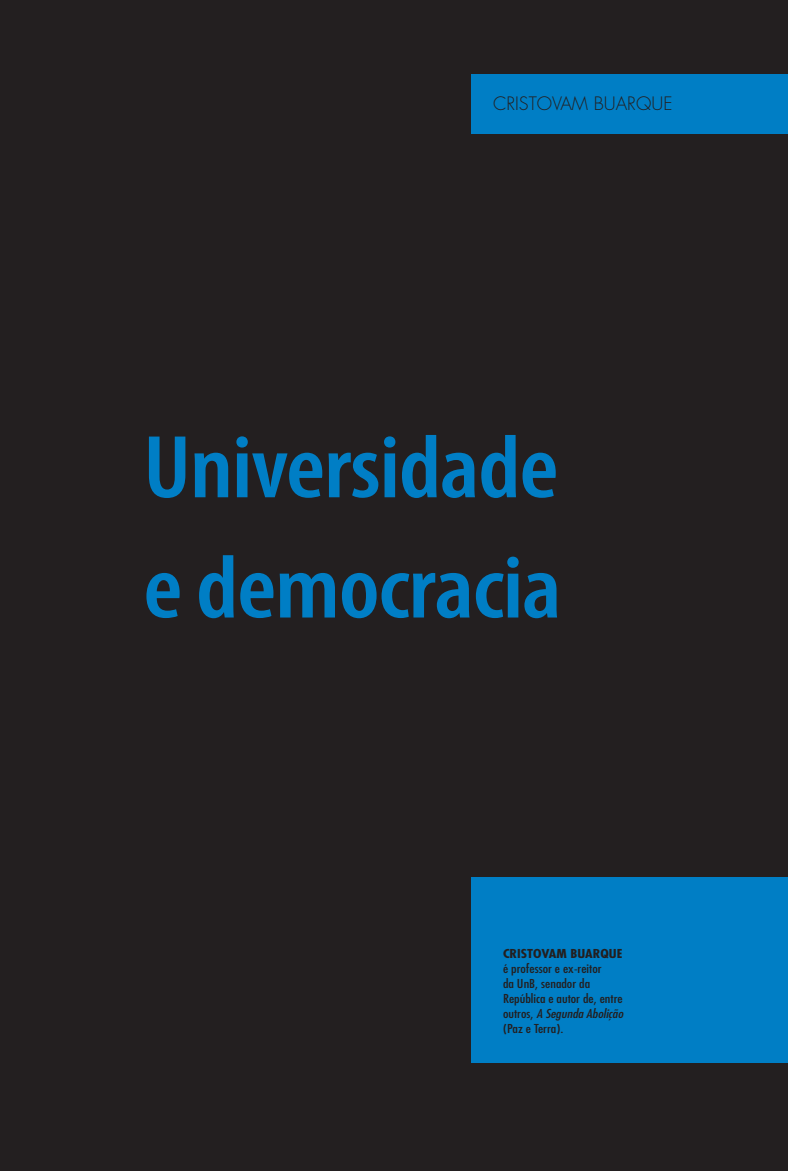
<style>
.page{position:relative;width:788px;height:1171px;background:#fff}
.page>*{position:absolute;margin:0;border:0;box-sizing:border-box;transform-origin:0 0}
.t1{font:600 condensed 90px/120.1px "Myriad Pro";letter-spacing:-.01em;color:#007ec5;scale:1.1 1}
.t2{font:300 18px "Futura";color:#231f20}
.t3{font:condensed 12px/15px "Futura";color:#231f20;scale:1.2 1}
.t4{font:700 condensed 12px "Futura";color:#231f20;scale:1.2 1}
.s1{font-style:italic}
</style>
<div class="page">
<div style="left:0;top:0;width:787px;height:1170px;background:#231f20"></div>
<div style="left:471px;top:74px;width:316px;height:59px;background:#007ec5"></div>
<div style="left:471px;top:877px;width:316px;height:186px;background:#007ec5"></div>
<h2 class="t2" style="left:493px;top:91px;width:181px">CRISTOVAM BUARQUE</h2>
<h1 class="t1" style="left:143px;top:409px;width:381px">Universidade e democracia</h1>
<p class="t4" style="left:503px;top:945px;width:101px">CRISTOVAM BUARQUE</p>
<p class="t3" style="left:503px;top:960px;width:102px">é professor e ex-reitor<br>da UnB, senador da<br>República e autor de, entre outros, <span class="s1">A Segunda Abolição </span>(Paz e Terra).</p>
</div>
